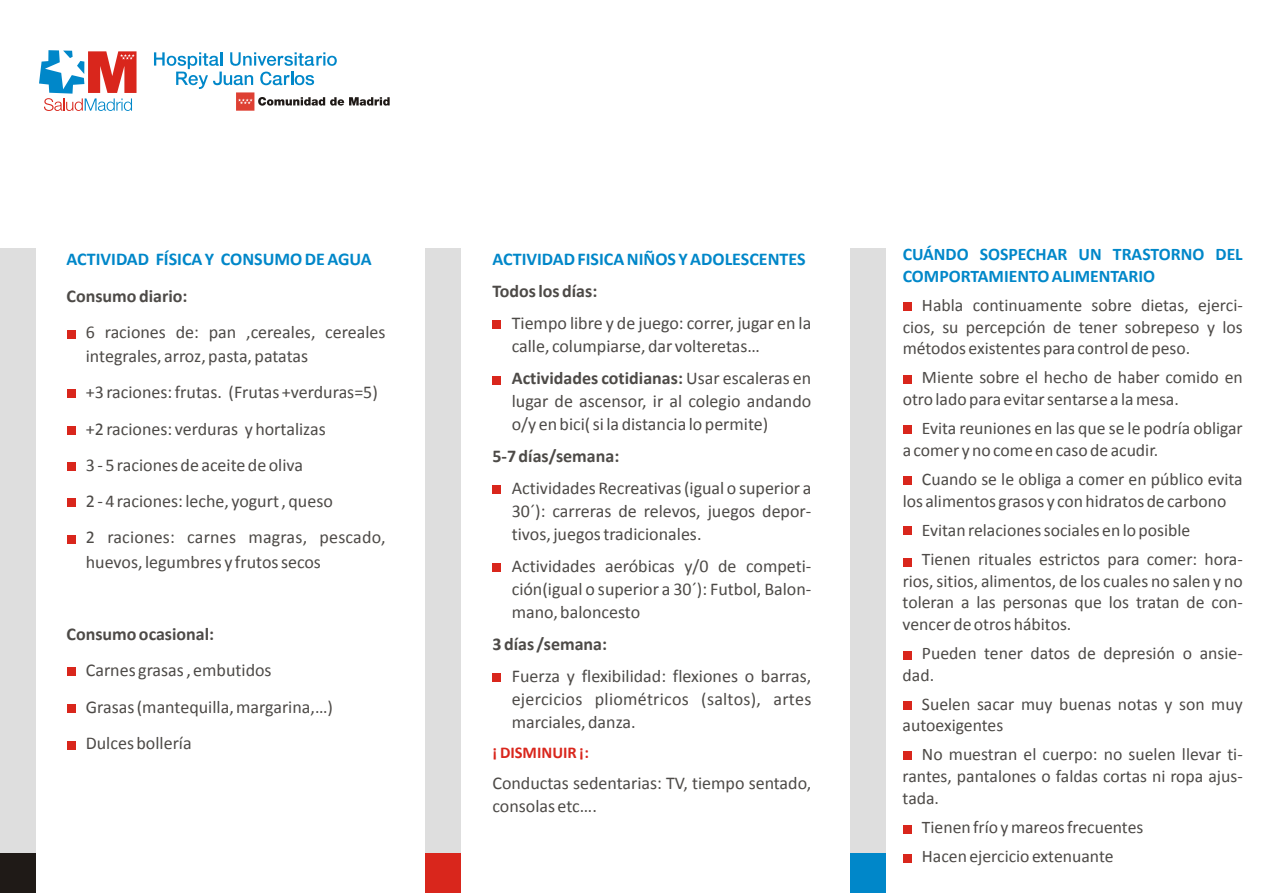
<style>
.page{position:relative;width:1263px;height:893px;background:#fff}
.page>*{position:absolute;margin:0;border:0;box-sizing:border-box;transform-origin:0 0}
.t1{font:18px/23.1px "Calibri";color:#4d4a47}
.t2{font:700 18px "Calibri";color:#4d4a47}
.t3{font:700 18px "Calibri";color:#0087c9}
.t4{font:17.7px/21.6px "Calibri";color:#4d4a47}
.t5{font:700 17.7px/21.6px "Calibri";color:#0087c9}
.t6{font:700 16.5px "Calibri";color:#d9261c}
.s1{font-weight:700}
</style>
<div class="page">
<svg style="left:39px;top:50px;width:98px;height:61px"></svg>
<svg style="left:154px;top:52px;width:236px;height:59px"></svg>
<div style="left:850px;top:248px;width:36px;height:618px;background:#dedede"></div>
<div style="left:425px;top:248px;width:35px;height:618px;background:#dedede"></div>
<div style="left:0;top:248px;width:35px;height:618px;background:#dedede"></div>
<div style="left:850px;top:853px;width:36px;height:40px;background:#0087c9"></div>
<div style="left:425px;top:853px;width:35px;height:40px;background:#d9261c"></div>
<div style="left:0;top:853px;width:35px;height:40px;background:#1f1a17"></div>
<div style="left:67px;top:330px;width:8px;height:8px;background:#d9261c"></div>
<div style="left:492px;top:320px;width:9px;height:9px;background:#d9261c"></div>
<div style="left:492px;top:376px;width:9px;height:8px;background:#d9261c"></div>
<div style="left:492px;top:485px;width:9px;height:9px;background:#d9261c"></div>
<div style="left:492px;top:564px;width:9px;height:8px;background:#d9261c"></div>
<div style="left:492px;top:673px;width:9px;height:9px;background:#d9261c"></div>
<div style="left:67px;top:389px;width:8px;height:9px;background:#d9261c"></div>
<div style="left:67px;top:426px;width:8px;height:9px;background:#d9261c"></div>
<div style="left:67px;top:462px;width:8px;height:9px;background:#d9261c"></div>
<div style="left:67px;top:498px;width:8px;height:9px;background:#d9261c"></div>
<div style="left:67px;top:535px;width:8px;height:9px;background:#d9261c"></div>
<div style="left:67px;top:668px;width:8px;height:8px;background:#d9261c"></div>
<div style="left:67px;top:704px;width:8px;height:9px;background:#d9261c"></div>
<div style="left:67px;top:741px;width:8px;height:9px;background:#d9261c"></div>
<div style="left:903px;top:302px;width:8px;height:9px;background:#d9261c"></div>
<div style="left:903px;top:375px;width:8px;height:9px;background:#d9261c"></div>
<div style="left:903px;top:426px;width:8px;height:8px;background:#d9261c"></div>
<div style="left:903px;top:476px;width:8px;height:9px;background:#d9261c"></div>
<div style="left:903px;top:527px;width:8px;height:8px;background:#d9261c"></div>
<div style="left:903px;top:558px;width:8px;height:9px;background:#d9261c"></div>
<div style="left:903px;top:651px;width:8px;height:8px;background:#d9261c"></div>
<div style="left:903px;top:701px;width:8px;height:9px;background:#d9261c"></div>
<div style="left:903px;top:752px;width:8px;height:8px;background:#d9261c"></div>
<div style="left:903px;top:825px;width:8px;height:8px;background:#d9261c"></div>
<div style="left:903px;top:854px;width:8px;height:8px;background:#d9261c"></div>
<p class="t3" style="left:67px;top:252px;width:307px">ACTIVIDAD FÍSICA Y CONSUMO DE AGUA</p>
<p class="t2" style="left:67px;top:288px;width:122px">Consumo diario:</p>
<p class="t1" style="left:86px;top:321px;width:301px;line-height:24.2px">6 raciones de: pan ,cereales, cereales integrales, arroz, pasta, patatas</p>
<p class="t1" style="left:86px;top:376px;width:301px;line-height:36.3px">+3 raciones: frutas. (Frutas +verduras=5) +2 raciones: verduras y hortalizas<br>3 - 5 raciones de aceite de oliva<br>2 - 4 raciones: leche, yogurt , queso<br>2 raciones: carnes magras, pescado,</p>
<p class="t1" style="left:86px;top:551px;width:237px">huevos, legumbres y frutos secos</p>
<p class="t2" style="left:66px;top:627px;width:149px">Consumo ocasional:</p>
<p class="t1" style="left:86px;top:654px;width:249px;line-height:36.3px">Carnes grasas , embutidos<br>Grasas (mantequilla, margarina,…)<br>Dulces bollería</p>
<p class="t3" style="left:492px;top:252px;width:315px">ACTIVIDAD FISICA NIÑOS Y ADOLESCENTES</p>
<p class="t2" style="left:492px;top:284px;width:106px">Todos los días:</p>
<p class="t1" style="left:512px;top:313px;width:301px">Tiempo libre y de juego: correr, jugar en la calle, columpiarse, dar volteretas…</p>
<p class="t1" style="left:512px;top:368px;width:301px;text-align:justify"><span class="s1">Actividades cotidianas:</span> Usar escaleras en lugar de ascensor, ir al colegio andando o/y en bici( si la distancia lo permite)</p>
<p class="t2" style="left:492px;top:449px;width:128px">5-7 días/semana:</p>
<p class="t1" style="left:512px;top:478px;width:301px;text-align:justify">Actividades Recreativas (igual o superior a 30´): carreras de relevos, juegos depor&shy;tivos, juegos tradicionales.</p>
<p class="t1" style="left:512px;top:556px;width:301px;text-align:justify">Actividades aeróbicas y/0 de competi&shy;ción(igual o superior a 30´): Futbol, Balon&shy;mano, baloncesto</p>
<p class="t2" style="left:492px;top:636px;width:116px">3 días /semana:</p>
<p class="t1" style="left:512px;top:666px;width:301px;text-align:justify">Fuerza y flexibilidad: flexiones o barras, ejercicios pliométricos (saltos), artes marciales, danza.</p>
<p class="t6" style="left:492px;top:745px;width:98px">¡ DISMINUIR ¡:</p>
<p class="t1" style="left:492px;top:773px;width:320px">Conductas sedentarias: TV, tiempo sentado, consolas etc….</p>
<p class="t5" style="left:903px;top:245px;width:342px">CUÁNDO SOSPECHAR UN TRASTORNO DEL<br>COMPORTAMIENTO ALIMENTARIO</p>
<p class="t4" style="left:903px;top:296px;width:342px;text-align:justify;text-indent:19px">Habla continuamente sobre dietas, ejerci&shy;cios, su percepción de tener sobrepeso y los métodos existentes para control de peso.</p>
<p class="t4" style="left:903px;top:368px;width:342px;text-indent:19px">Miente sobre el hecho de haber comido en otro lado para evitar sentarse a la mesa.</p>
<p class="t4" style="left:903px;top:419px;width:342px;text-indent:19px">Evita reuniones en las que se le podría obligar a comer y no come en caso de acudir.</p>
<p class="t4" style="left:903px;top:470px;width:342px;text-indent:19px">Cuando se le obliga a comer en público evita los alimentos grasos y con hidratos de carbono</p>
<p class="t4" style="left:922px;top:517px;width:322px;line-height:29.1px">Evitan relaciones sociales en lo posible<br>Tienen rituales estrictos para comer: hora-</p>
<p class="t4" style="left:903px;top:571px;width:342px;text-align:justify">rios, sitios, alimentos, de los cuales no salen y no toleran a las personas que los tratan de con&shy;vencer de otros hábitos.</p>
<p class="t4" style="left:903px;top:644px;width:342px;text-indent:19px">Pueden tener datos de depresión o ansie&shy;dad.</p>
<p class="t4" style="left:903px;top:694px;width:342px;text-indent:19px">Suelen sacar muy buenas notas y son muy autoexigentes</p>
<p class="t4" style="left:903px;top:745px;width:342px;text-align:justify;text-indent:19px">No muestran el cuerpo: no suelen llevar ti&shy;rantes, pantalones o faldas cortas ni ropa ajus&shy;tada.</p>
<p class="t4" style="left:922px;top:814px;width:223px;line-height:29.1px">Tienen frío y mareos frecuentes<br>Hacen ejercicio extenuante</p>
</div>
